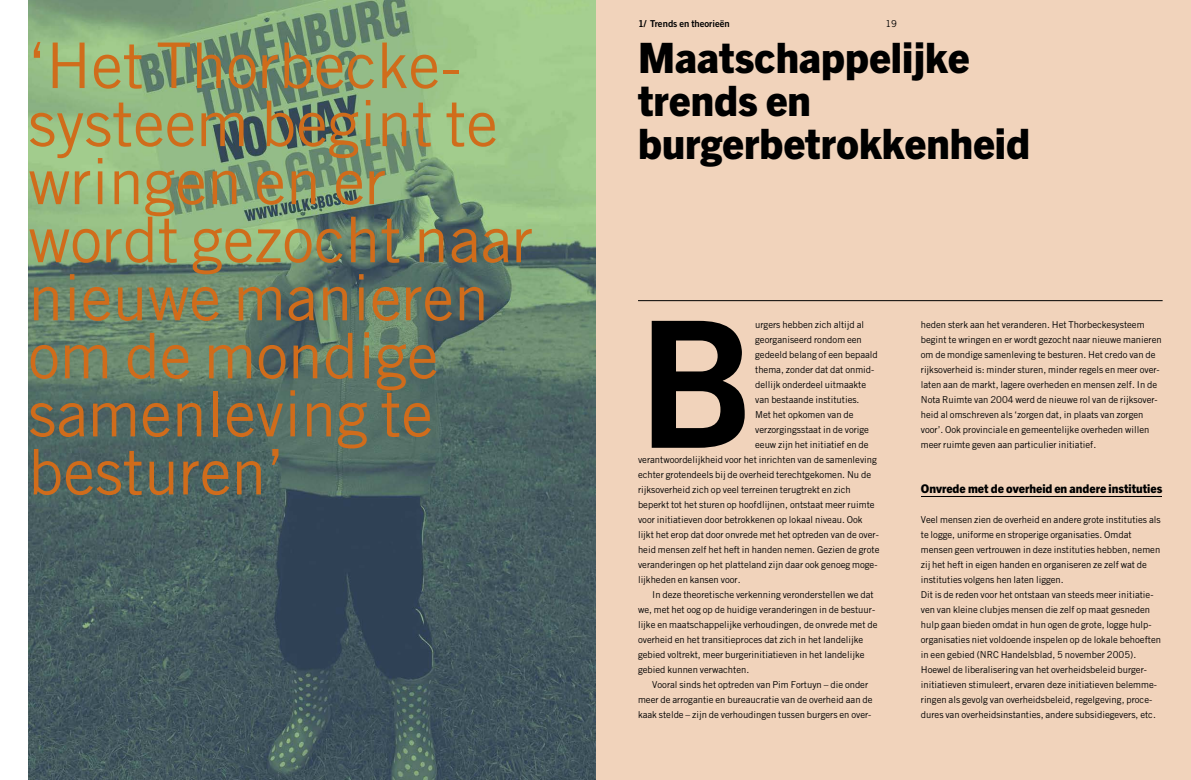
<style>
.page{position:relative;width:1191px;height:780px;background:#fff}
.page>*{position:absolute;margin:0;border:0;box-sizing:border-box;transform-origin:0 0}
.t1{font:175.7px "Trade Gothic LT Std Bd 2";color:#000}
.t2{font:63px/58px "Trade Gothic LT Std";color:#d06c1b}
.t3{font:800 42px/43px "Trade Gothic Next LT Pro";color:#000}
.t4{font:800 12px "Trade Gothic Next LT Pro";color:#000}
.t5{font:9.5px/15px "Trade Gothic LT Std";color:#000}
.t6{font:9.5px "Trade Gothic LT Std Bd 2";color:#000}
</style>
<div class="page">
<div style="left:595px;top:0;width:596px;height:780px;background:#f1d3bb"></div>
<img style="left:28px;top:0;width:567px;height:780px">
<hr style="left:638px;top:300px;width:524px;height:1px;background:#000">
<hr style="left:920px;top:496px;width:45px;height:1px;background:#000">
<svg style="left:965px;top:496px;width:41px;height:1px"></svg>
<hr style="left:1006px;top:496px;width:61px;height:1px;background:#000">
<hr style="left:1069px;top:496px;width:37px;height:1px;background:#000">
<hr style="left:1108px;top:496px;width:54px;height:1px;background:#000">
<h2 class="t2" style="left:28px;top:42px;width:506px">‘Het Thorbecke&shy;systeem begint te wringen en er wordt gezocht naar nieuwe manieren om de mondige samenleving te besturen’</h2>
<p class="t6" style="left:638px;top:20px;width:93px">1/ Trends en theorieën</p>
<p class="t5" style="left:885px;top:17px;width:13px">19</p>
<h3 class="t3" style="left:638px;top:40px;width:394px">Maatschappelĳke trends en burgerbetrokkenheid</h3>
<h1 class="t1" style="left:638px;top:321px;width:119px">B</h1>
<p class="t5" style="left:755px;top:318px;width:110px">urgers hebben zich altijd al</p>
<p class="t5" style="left:755px;top:333px;width:108px">georganiseerd rondom een</p>
<p class="t5" style="left:755px;top:348px;width:124px">gedeeld belang of een bepaald</p>
<p class="t5" style="left:755px;top:363px;width:121px">thema, zonder dat dat onmid-</p>
<p class="t5" style="left:755px;top:378px;width:112px">dellijk onderdeel uitmaakte</p>
<p class="t5" style="left:755px;top:393px;width:106px">van bestaande instituties.</p>
<p class="t5" style="left:755px;top:408px;width:100px">Met het opkomen van de</p>
<p class="t5" style="left:755px;top:423px;width:115px">verzorgingsstaat in de vorige</p>
<p class="t5" style="left:755px;top:438px;width:115px">eeuw zijn het initiatief en de</p>
<p class="t5" style="left:638px;top:453px;width:240px">verantwoordelijkheid voor het inrichten van de samenleving</p>
<p class="t5" style="left:638px;top:468px;width:235px">echter grotendeels bij de overheid terechtgekomen. Nu de</p>
<p class="t5" style="left:638px;top:483px;width:214px">rijksoverheid zich op veel terreinen terugtrekt en zich</p>
<p class="t5" style="left:638px;top:498px;width:238px">beperkt tot het sturen op hoofdlijnen, ontstaat meer ruimte</p>
<p class="t5" style="left:638px;top:513px;width:226px">voor initiatieven door betrokkenen op lokaal niveau. Ook</p>
<p class="t5" style="left:638px;top:528px;width:242px">lijkt het erop dat door onvrede met het optreden van de over-</p>
<p class="t5" style="left:638px;top:543px;width:243px">heid mensen zelf het heft in handen nemen. Gezien de grote</p>
<p class="t5" style="left:638px;top:558px;width:241px">veranderingen op het platteland zijn daar ook genoeg moge-</p>
<p class="t5" style="left:638px;top:573px;width:104px">lijkheden en kansen voor.</p>
<p class="t5" style="left:652px;top:588px;width:223px">In deze theoretische verkenning veronderstellen we dat</p>
<p class="t5" style="left:638px;top:603px;width:239px">we, met het oog op de huidige veranderingen in de bestuur-</p>
<p class="t5" style="left:638px;top:618px;width:241px">lijke en maatschappelijke verhoudingen, de onvrede met de</p>
<p class="t5" style="left:638px;top:633px;width:227px">overheid en het transitieproces dat zich in het landelijke</p>
<p class="t5" style="left:638px;top:648px;width:228px">gebied voltrekt, meer burgerinitiatieven in het landelijke</p>
<p class="t5" style="left:638px;top:663px;width:113px">gebied kunnen verwachten.</p>
<p class="t5" style="left:652px;top:678px;width:217px">Vooral sinds het optreden van Pim Fortuyn – die onder</p>
<p class="t5" style="left:638px;top:693px;width:236px">meer de arrogantie en bureaucratie van de overheid aan de</p>
<p class="t5" style="left:638px;top:708px;width:235px">kaak stelde – zijn de verhoudingen tussen burgers en over-</p>
<p class="t5" style="left:921px;top:318px;width:242px">heden sterk aan het veranderen. Het Thorbeckesysteem begint te wringen en er wordt gezocht naar nieuwe manieren om de mondige samenleving te besturen. Het credo van de rijksoverheid is: minder sturen, minder regels en meer over&shy;laten aan de markt, lagere overheden en mensen zelf. In de Nota Ruimte van 2004 werd de nieuwe rol van de rijksover&shy;heid al omschreven als ‘zorgen dat, in plaats van zorgen voor’. Ook provin ciale en gemeentelijke overheden willen meer ruimte geven aan particulier initiatief.</p>
<p class="t4" style="left:921px;top:484px;width:243px">Onvrede met de overheid en andere instituties</p>
<p class="t5" style="left:921px;top:513px;width:242px">Veel mensen zien de overheid en andere grote instituties als te logge, uniforme en stroperige organisaties. Omdat mensen geen vertrouwen in deze instituties hebben, nemen zij het heft in eigen handen en organiseren ze zelf wat de instituties volgens hen laten liggen.<br>Dit is de reden voor het ontstaan van steeds meer initiatie&shy;ven van kleine clubjes mensen die zelf op maat gesneden hulp gaan bieden omdat in hun ogen de grote, logge hulp - organisaties niet voldoende inspelen op de lokale behoeften in een gebied (NRC Handelsblad, 5 november 2005).<br>Hoewel de liberalisering van het overheidsbeleid burger - initiatieven stimuleert, ervaren deze initiatieven belemme&shy;ringen als gevolg van overheidsbeleid, regelgeving, proce&shy;dures van overheidsinstanties, andere subsidiegevers, etc.</p>
</div>
